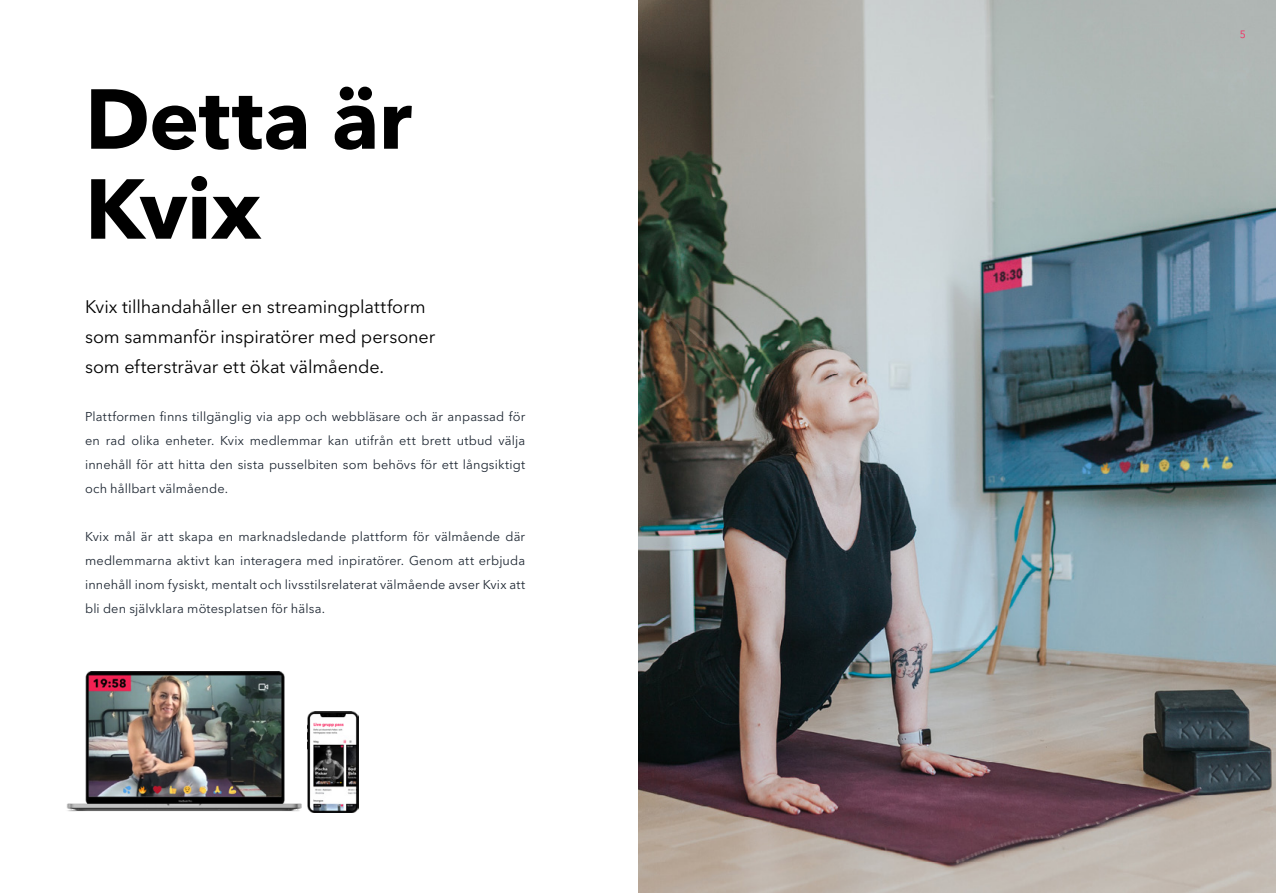
<style>
.page{position:relative;width:1276px;height:893px;background:#fff}
.page>*{position:absolute;margin:0;border:0;box-sizing:border-box;transform-origin:0 0}
.t1{font:700 84px/90px "Avenir Next LT Pro";letter-spacing:-.005em;color:#000}
.t2{font:18px/30px "Avenir Next LT Pro";letter-spacing:-.005em;color:#000}
.t3{font:12.75px/24px "Avenir Next LT Pro";letter-spacing:.01em;color:#1f2833;text-align:justify}
.t4{font:10.5px "Avenir Next LT Pro";color:#fa255e}
</style>
<div class="page">
<img style="left:638px;top:0;width:638px;height:893px">
<img style="left:66px;top:672px;width:236px;height:140px">
<img style="left:307px;top:711px;width:51px;height:101px">
<h1 class="t1" style="left:85px;top:74px;width:328px">Detta är<br>Kvix</h1>
<h2 class="t2" style="left:85px;top:292px;width:352px">Kvix tillhandahåller en streamingplattform som sammanför inspiratörer med personer som eftersträvar ett ökat välmående.</h2>
<p class="t3" style="left:85px;top:405px;width:442px">Plattformen finns tillgänglig via app och webbläsare och är anpassad för en rad olika enheter. Kvix medlemmar kan utifrån ett brett utbud välja innehåll för att hitta den sista pusselbiten som behövs för ett långsiktigt och hållbart välmående.</p>
<p class="t3" style="left:85px;top:525px;width:442px">Kvix mål är att skapa en marknadsledande plattform för välmående där medlemmarna aktivt kan interagera med inpiratörer. Genom att erbjuda innehåll inom fysiskt, mentalt och livsstilsrelaterat välmående avser Kvix att bli den självklara mötesplatsen för hälsa.</p>
<p class="t4" style="left:1240px;top:28px;width:8px">5</p>
</div>
